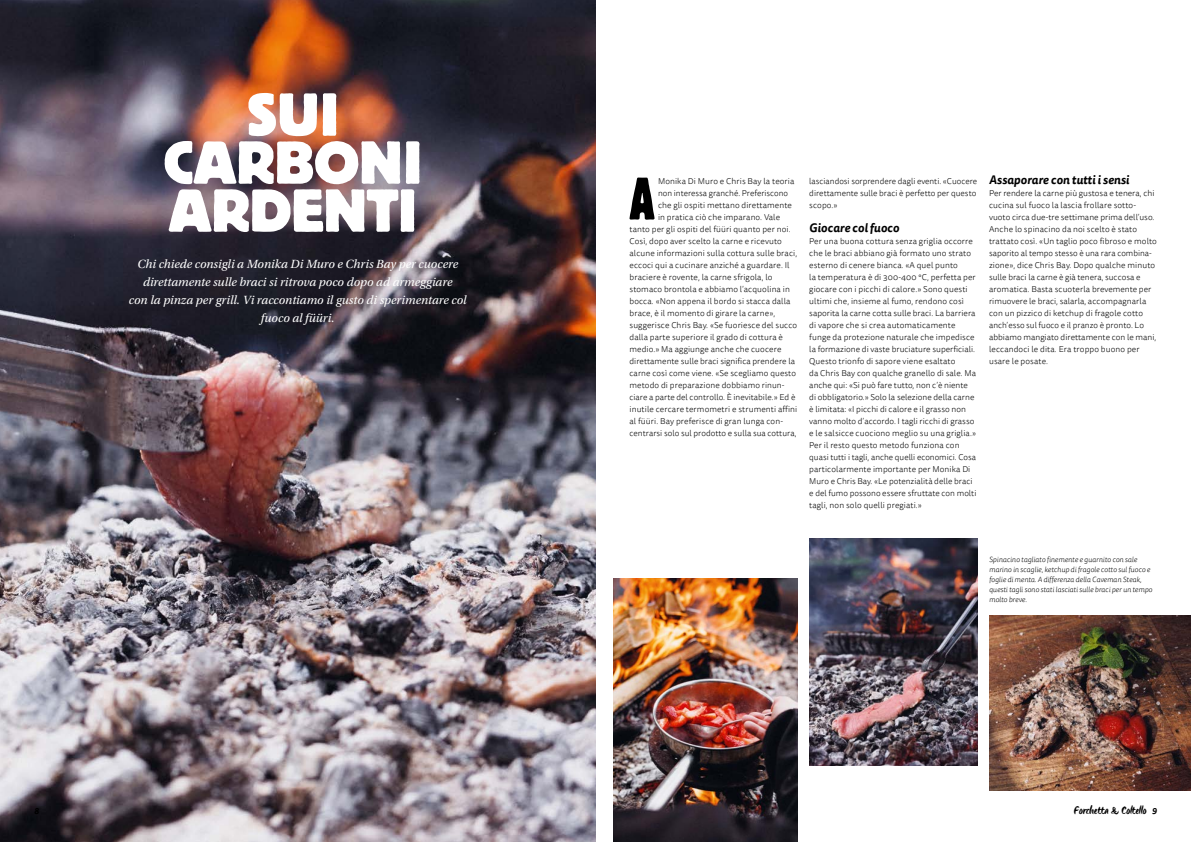
<style>
.page{position:relative;width:1191px;height:842px;background:#fff}
.page>*{position:absolute;margin:0;border:0;box-sizing:border-box;transform-origin:0 0}
.t1{font:700 60px/48px "Block Berthold BQ";color:#fff;text-align:center}
.t2{font:59.4px "Block Berthold BQ Extra Cnd";color:#000}
.t3{font:italic 12.5px/18px "Utopia Std";color:#fff;text-align:center}
.t4{font:italic 700 12px "Tisa Sans OT";color:#000}
.t5{font:11.5px "Origo";color:#000}
.t6{font:300 8.5px/12px "Tisa Sans OT";letter-spacing:.01em;color:#000}
.t7{font:italic 700 8.5px "Tisa Sans OT";color:#000}
.t8{font:italic 300 7.5px/10px "Tisa Sans OT";color:#000}
.s1{font-family:"Tisa Sans OT";font-weight:700;font-style:italic;font-size:8.5px}
</style>
<div class="page">
<img style="left:0;top:0;width:595px;height:842px">
<img style="left:613px;top:578px;width:184px;height:264px">
<img style="left:989px;top:615px;width:202px;height:176px">
<img style="left:809px;top:539px;width:168px;height:226px">
<h1 class="t1" style="left:164px;top:92px;width:259px">SUI<br>CARBONI<br>ARDENTI</h1>
<h3 class="t3" style="left:129px;top:255px;width:339px">Chi chiede consigli a Monika Di Muro e Chris Bay per cuocere direttamente sulle braci si ritrova poco dopo ad armeggiare<br>con la pinza per grill. Vi raccontiamo il gusto di sperimentare col fuoco al füüri.</h3>
<h2 class="t2" style="left:629px;top:165px;width:26px">A</h2>
<p class="t6" style="left:658px;top:175px;width:138px">Monika Di Muro e Chris Bay la teoria</p>
<p class="t6" style="left:658px;top:187px;width:132px">non interessa granché. Preferiscono</p>
<p class="t6" style="left:658px;top:199px;width:136px">che gli ospiti mettano direttamente</p>
<p class="t6" style="left:658px;top:211px;width:124px">in pratica ciò che imparano. Vale</p>
<p class="t6" style="left:629px;top:223px;width:163px">tanto per gli ospiti del füüri quanto per noi.</p>
<p class="t6" style="left:629px;top:235px;width:154px">Così, dopo aver scelto la carne e ricevuto</p>
<p class="t6" style="left:629px;top:247px;width:169px">alcune informazioni sulla cottura sulle braci,</p>
<p class="t6" style="left:629px;top:259px;width:162px">eccoci qui a cucinare anziché a guardare. Il</p>
<p class="t6" style="left:629px;top:271px;width:144px">braciere è rovente, la carne sfrigola, lo</p>
<p class="t6" style="left:629px;top:283px;width:162px">stomaco brontola e abbiamo l’acquolina in</p>
<p class="t6" style="left:629px;top:295px;width:162px">bocca. «Non appena il bordo si stacca dalla</p>
<p class="t6" style="left:629px;top:307px;width:147px">brace, è il momento di girare la carne»,</p>
<p class="t6" style="left:629px;top:319px;width:169px">suggerisce Chris Bay. «Se fuoriesce del succo</p>
<p class="t6" style="left:629px;top:331px;width:155px">dalla parte superiore il grado di cottura è</p>
<p class="t6" style="left:629px;top:343px;width:153px">medio.» Ma aggiunge anche che cuocere</p>
<p class="t6" style="left:629px;top:355px;width:167px">direttamente sulle braci significa prendere la</p>
<p class="t6" style="left:629px;top:367px;width:168px">carne così come viene. «Se scegliamo questo</p>
<p class="t6" style="left:629px;top:379px;width:156px">metodo di preparazione dobbiamo rinun-</p>
<p class="t6" style="left:629px;top:391px;width:168px">ciare a parte del controllo. È inevitabile.» Ed è</p>
<p class="t6" style="left:629px;top:403px;width:169px">inutile cercare termometri e strumenti affini</p>
<p class="t6" style="left:629px;top:415px;width:155px">al füüri. Bay preferisce di gran lunga con-</p>
<p class="t6" style="left:629px;top:427px;width:168px">centrarsi solo sul prodotto e sulla sua cottura,</p>
<p class="t6" style="left:809px;top:175px;width:169px;text-align:justify">lasciandosi sorprendere dagli eventi. «Cuocere direttamente sulle braci è perfetto per questo scopo.»</p>
<h3 class="t4" style="left:809px;top:220px;width:92px">Giocare col fuoco</h3>
<p class="t6" style="left:809px;top:235px;width:169px">Per una buona cottura senza griglia occorre che le braci abbiano già formato uno strato esterno di cenere bianca. «A quel punto<br>la temperatura è di 300-400 °C, perfetta per giocare con i picchi di calore.» Sono questi ultimi che, insieme al fumo, rendono così saporita la carne cotta sulle braci. La barriera di vapore che si crea automaticamente funge da protezione naturale che impedisce la formazione di vaste bruciature superficiali.<br>Questo trionfo di sapore viene esaltato<br>da Chris Bay con qualche granello di sale. Ma anche qui: «Si può fare tutto, non c’è niente di obbligatorio.» Solo la selezione della carne è limitata: «I picchi di calore e il grasso non vanno molto d’accordo. I tagli ricchi di grasso e le salsicce cuociono meglio su una griglia.» Per il resto questo metodo funziona con quasi tutti i tagli, anche quelli economici. Cosa particolarmente importante per Monika Di Muro e Chris Bay. «Le potenzialità delle braci e del fumo possono essere sfruttate con molti tagli, non solo quelli pregiati.»</p>
<h3 class="t4" style="left:989px;top:172px;width:142px">Assaporare con tutti i sensi</h3>
<p class="t6" style="left:989px;top:187px;width:169px">Per rendere la carne più gustosa e tenera, chi cucina sul fuoco la lascia frollare sotto&shy;vuoto circa due-tre settimane prima dell’uso.<br>Anche lo spinacino da noi scelto è stato trattato così. «Un taglio poco fibroso e molto saporito al tempo stesso è una rara combina&shy;zione», dice Chris Bay. Dopo qualche minuto sulle braci la carne è già tenera, succosa e aromatica. Basta scuoterla brevemente per rimuovere le braci, salarla, accompagnarla con un pizzico di ketchup di fragole cotto anch’esso sul fuoco e il pranzo è pronto. Lo abbiamo mangiato direttamente con le mani, leccandoci le dita. Era troppo buono per usare le posate.</p>
<p class="t8" style="left:989px;top:555px;width:165px">Spinacino tagliato finemente e guarnito con sale marino in scaglie, ketchup di fragole cotto sul fuoco e foglie di menta. A differenza della Caveman Steak, questi tagli sono stati lasciati sulle braci per un tempo molto breve.</p>
<p class="t7" style="left:34px;top:806px;width:6px">8</p>
<h3 class="t5" style="left:1074px;top:802px;width:84px">Forchetta &amp; Coltello <span class="s1">9</span></h3>
</div>
